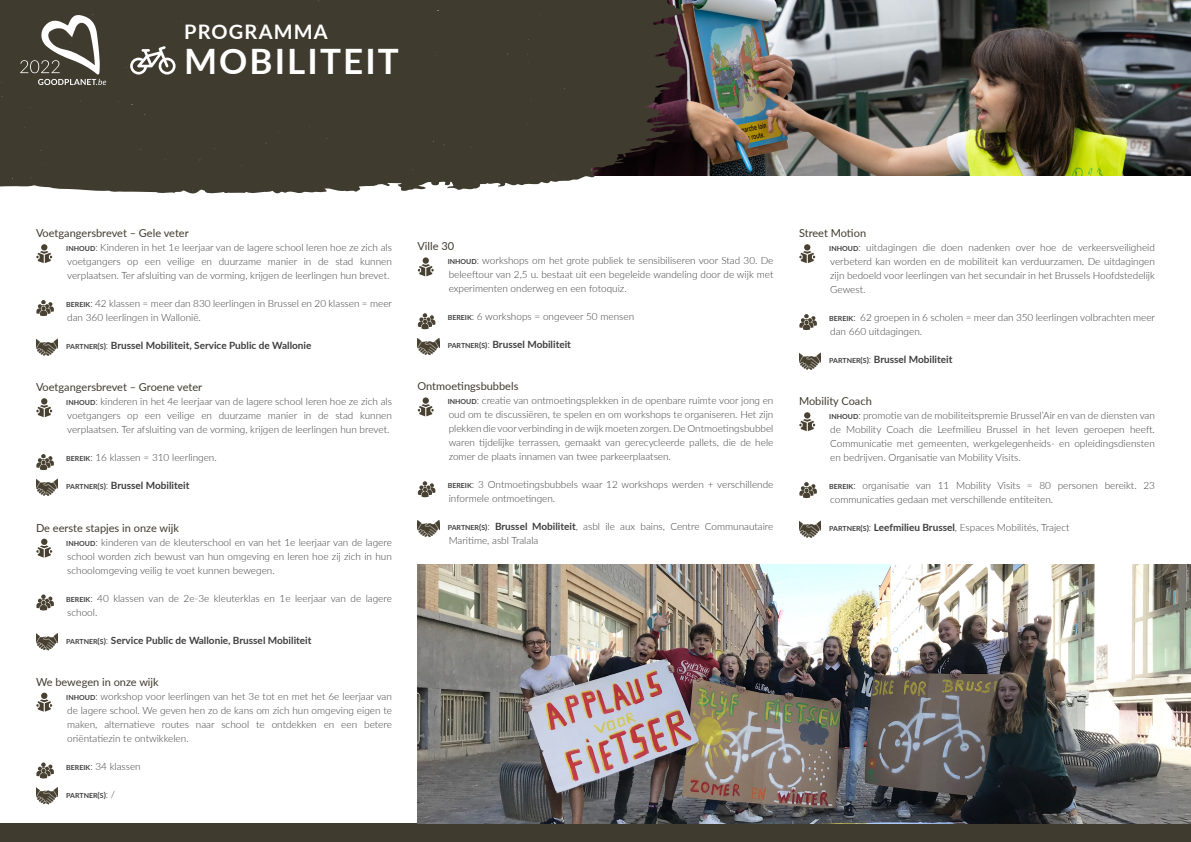
<style>
.page{position:relative;width:1191px;height:842px;background:#fff}
.page>*{position:absolute;margin:0;border:0;box-sizing:border-box;transform-origin:0 0}
.t1{font:700 35px "Lato";letter-spacing:.06em;color:#fff}
.t2{font:700 20px "Lato";letter-spacing:.06em;color:#fff}
.Projecttitel_Grijs{font:11px "Lato";color:#403b2f}
.t3{font:300 10px/14px "Lato";color:#3e3e3f;text-align:justify}
.t4{font:700 10px "Lato";color:#3e3e3f}
.t5{font:700 7px "Lato";color:#3e3e3f}
.s1{font-weight:700;font-size:7px}
.s2{font-style:inherit}
.s3{font-size:7px}
.s4{font-size:8px}
.s5{font-weight:300}
.s6{font-weight:300;font-size:10px}
.s7{font-weight:700;font-size:8px}
.s8{font-weight:700}
</style>
<div class="page">
<img style="left:691px;top:0;width:499px;height:175px">
<svg style="left:36px;top:244px;width:16px;height:19px"></svg>
<svg style="left:36px;top:300px;width:18px;height:16px"></svg>
<svg style="left:36px;top:339px;width:22px;height:17px"></svg>
<svg style="left:36px;top:398px;width:16px;height:19px"></svg>
<svg style="left:36px;top:454px;width:18px;height:16px"></svg>
<svg style="left:36px;top:479px;width:22px;height:17px"></svg>
<svg style="left:36px;top:539px;width:16px;height:19px"></svg>
<svg style="left:36px;top:594px;width:18px;height:16px"></svg>
<svg style="left:36px;top:633px;width:22px;height:17px"></svg>
<svg style="left:36px;top:693px;width:16px;height:19px"></svg>
<svg style="left:36px;top:762px;width:18px;height:16px"></svg>
<svg style="left:36px;top:787px;width:22px;height:17px"></svg>
<svg style="left:418px;top:257px;width:16px;height:19px"></svg>
<svg style="left:418px;top:313px;width:17px;height:16px"></svg>
<svg style="left:417px;top:338px;width:22px;height:17px"></svg>
<svg style="left:418px;top:397px;width:16px;height:19px"></svg>
<svg style="left:418px;top:481px;width:17px;height:16px"></svg>
<svg style="left:417px;top:520px;width:22px;height:17px"></svg>
<svg style="left:799px;top:244px;width:16px;height:19px"></svg>
<svg style="left:799px;top:314px;width:18px;height:16px"></svg>
<svg style="left:799px;top:353px;width:21px;height:17px"></svg>
<svg style="left:799px;top:412px;width:16px;height:19px"></svg>
<svg style="left:799px;top:482px;width:18px;height:16px"></svg>
<svg style="left:799px;top:521px;width:21px;height:17px"></svg>
<div style="left:0;top:823px;width:1191px;height:19px;background:#403b2f"></div>
<svg style="left:0;top:0;width:691px;height:194px;background:#474137"></svg>
<svg style="left:130px;top:46px;width:46px;height:29px"></svg>
<img style="left:417px;top:565px;width:774px;height:258px">
<svg style="left:20px;top:14px;width:86px;height:71px"></svg>
<p class="t2" style="left:184px;top:17px;width:145px">PROGRAMMA</p>
<p class="t1" style="left:184px;top:36px;width:216px">MOBILITEIT</p>
<p class="Projecttitel_Grijs" style="left:36px;top:225px;width:154px">Voetgangersbrevet – Gele veter</p>
<p class="t3" style="left:66px;top:240px;width:327px"><span class="s1">INHOUD</span><span class="s2">:</span> Kinderen in het 1e leerjaar van de lagere school leren hoe ze zich als voetgangers op een veilige en duurzame manier in de stad kunnen verplaatsen. Ter afsluiting van de vorming, krijgen de leerlingen hun brevet.</p>
<p class="t3" style="left:66px;top:296px;width:327px"><span class="s1">BEREIK</span><span class="s2">:</span> 42 klassen = meer dan 830 leerlingen in Brussel en 20 klassen = meer dan 360 leerlingen in Wallonië.</p>
<p class="t4" style="left:66px;top:338px;width:247px"><span class="s3">PARTNER</span><span class="s4">(</span><span class="s3">S</span><span class="s4">)</span><span class="s5">:</span> Brussel Mobiliteit, Service Public de Wallonie</p>
<p class="Projecttitel_Grijs" style="left:36px;top:379px;width:168px">Voetgangersbrevet – Groene veter</p>
<p class="t3" style="left:66px;top:394px;width:327px"><span class="s1">INHOUD</span><span class="s2">:</span> kinderen in het 4e leerjaar van de lagere school leren hoe ze zich als voetgangers op een veilige en duurzame manier in de stad kunnen verplaatsen. Ter afsluiting van de vorming, krijgen de leerlingen hun brevet.</p>
<p class="t3" style="left:66px;top:450px;width:152px"><span class="s1">BEREIK</span><span class="s2">:</span> 16 klassen = 310 leerlingen.</p>
<p class="t4" style="left:66px;top:478px;width:125px"><span class="s3">PARTNER</span><span class="s4">(</span><span class="s3">S</span><span class="s4">)</span><span class="s5">:</span> Brussel Mobiliteit</p>
<p class="Projecttitel_Grijs" style="left:36px;top:520px;width:144px">De eerste stapjes in onze wijk</p>
<p class="t3" style="left:66px;top:534px;width:327px"><span class="s1">INHOUD</span><span class="s2">:</span> kinderen van de kleuterschool en van het 1e leerjaar van de lagere school worden zich bewust van hun omgeving en leren hoe zij zich in hun schoolomgeving veilig te voet kunnen bewegen.</p>
<p class="t3" style="left:66px;top:590px;width:327px"><span class="s1">BEREIK</span><span class="s2">:</span> 40 klassen van de 2e-3e kleuterklas en 1e leerjaar van de lagere school.</p>
<p class="t4" style="left:66px;top:632px;width:247px"><span class="s3">PARTNER</span><span class="s4">(</span><span class="s3">S</span><span class="s4">)</span><span class="s5">:</span> Service Public de Wallonie, Brussel Mobiliteit</p>
<p class="Projecttitel_Grijs" style="left:36px;top:674px;width:124px">We bewegen in onze wijk</p>
<p class="t3" style="left:66px;top:688px;width:327px"><span class="s1">INHOUD</span><span class="s2">:</span> workshop voor leerlingen van het 3e tot en met het 6e leerjaar van de lagere school. We geven hen zo de kans om zich hun omgeving eigen te maken, alternatieve routes naar school te ontdekken en een betere oriëntatiezin te ontwikkelen.</p>
<p class="t3" style="left:66px;top:758px;width:76px"><span class="s1">BEREIK</span><span class="s2">:</span> 34 klassen</p>
<p class="t5" style="left:66px;top:790px;width:51px">PARTNER<span class="s4">(</span>S<span class="s4">)</span><span class="s6">: /</span></p>
<p class="Projecttitel_Grijs" style="left:417px;top:238px;width:38px">Ville 30</p>
<p class="t3" style="left:448px;top:253px;width:327px"><span class="s1">INHOUD</span><span class="s2">:</span> workshops om het grote publiek te sensibiliseren voor Stad 30. De beleeftour van 2,5 u. bestaat uit een begeleide wandeling door de wijk met experimenten onderweg en een fotoquiz.</p>
<p class="t3" style="left:448px;top:309px;width:188px"><span class="s1">BEREIK</span><span class="s2">:</span> 6 workshops = ongeveer 50 mensen</p>
<p class="t4" style="left:448px;top:337px;width:125px"><span class="s3">PARTNER</span><span class="s4">(</span><span class="s3">S</span><span class="s4">)</span><span class="s5">:</span> Brussel Mobiliteit</p>
<p class="Projecttitel_Grijs" style="left:417px;top:378px;width:102px">Ontmoetingsbubbels</p>
<p class="t3" style="left:448px;top:393px;width:327px"><span class="s1">INHOUD</span><span class="s2">:</span> creatie van ontmoetingsplekken in de openbare ruimte voor jong en oud om te discussiëren, te spelen en om workshops te organiseren. Het zijn plekken die voor verbinding in de wijk moeten zorgen. De Ontmoetingsbubbel waren tijdelijke terrassen, gemaakt van gerecycleerde pallets, die de hele zomer de plaats innamen van twee parkeerplaatsen.</p>
<p class="t3" style="left:448px;top:477px;width:327px"><span class="s1">BEREIK</span><span class="s2">:</span> 3 Ontmoetingsbubbels waar 12 workshops werden + verschillende informele ontmoetingen.</p>
<p class="t3" style="left:448px;top:519px;width:327px"><span class="s1">PARTNER</span><span class="s7">(</span><span class="s1">S</span><span class="s7">)</span>: <span class="s8">Brussel Mobiliteit</span>, asbl ile aux bains, Centre Communautaire<br>Maritime, asbl Tralala</p>
<p class="Projecttitel_Grijs" style="left:799px;top:225px;width:69px">Street Motion</p>
<p class="t3" style="left:829px;top:240px;width:327px"><span class="s1">INHOUD</span><span class="s2">:</span> uitdagingen die doen nadenken over hoe de verkeersveiligheid verbeterd kan worden en de mobiliteit kan verduurzamen. De uitdagingen zijn bedoeld voor leerlingen van het secundair in het Brussels Hoofdstedelijk Gewest.</p>
<p class="t3" style="left:829px;top:310px;width:327px"><span class="s1">BEREIK</span><span class="s2">:</span> 62 groepen in 6 scholen = meer dan 350 leerlingen volbrachten meer dan 660 uitdagingen.</p>
<p class="t4" style="left:829px;top:352px;width:125px"><span class="s3">PARTNER</span><span class="s4">(</span><span class="s3">S</span><span class="s4">)</span><span class="s5">:</span> Brussel Mobiliteit</p>
<p class="Projecttitel_Grijs" style="left:799px;top:393px;width:74px">Mobility Coach</p>
<p class="t3" style="left:829px;top:408px;width:327px"><span class="s1">INHOUD</span><span class="s2">:</span> promotie van de mobiliteitspremie Brussel’Air en van de diensten van de Mobility Coach die Leefmilieu Brussel in het leven geroepen heeft.<br>Communicatie met gemeenten, werkgelegenheids- en opleidingsdiensten en bedrijven. Organisatie van Mobility Visits.</p>
<p class="t3" style="left:829px;top:478px;width:327px"><span class="s1">BEREIK</span><span class="s2">:</span> organisatie van 11 Mobility Visits = 80 personen bereikt. 23 communicaties gedaan met verschillende entiteiten.</p>
<p class="t3" style="left:829px;top:520px;width:242px"><span class="s1">PARTNER</span><span class="s7">(</span><span class="s1">S</span><span class="s7">)</span>: <span class="s8">Leefmilieu Brussel</span>, Espaces Mobilités, Traject</p>
</div>
